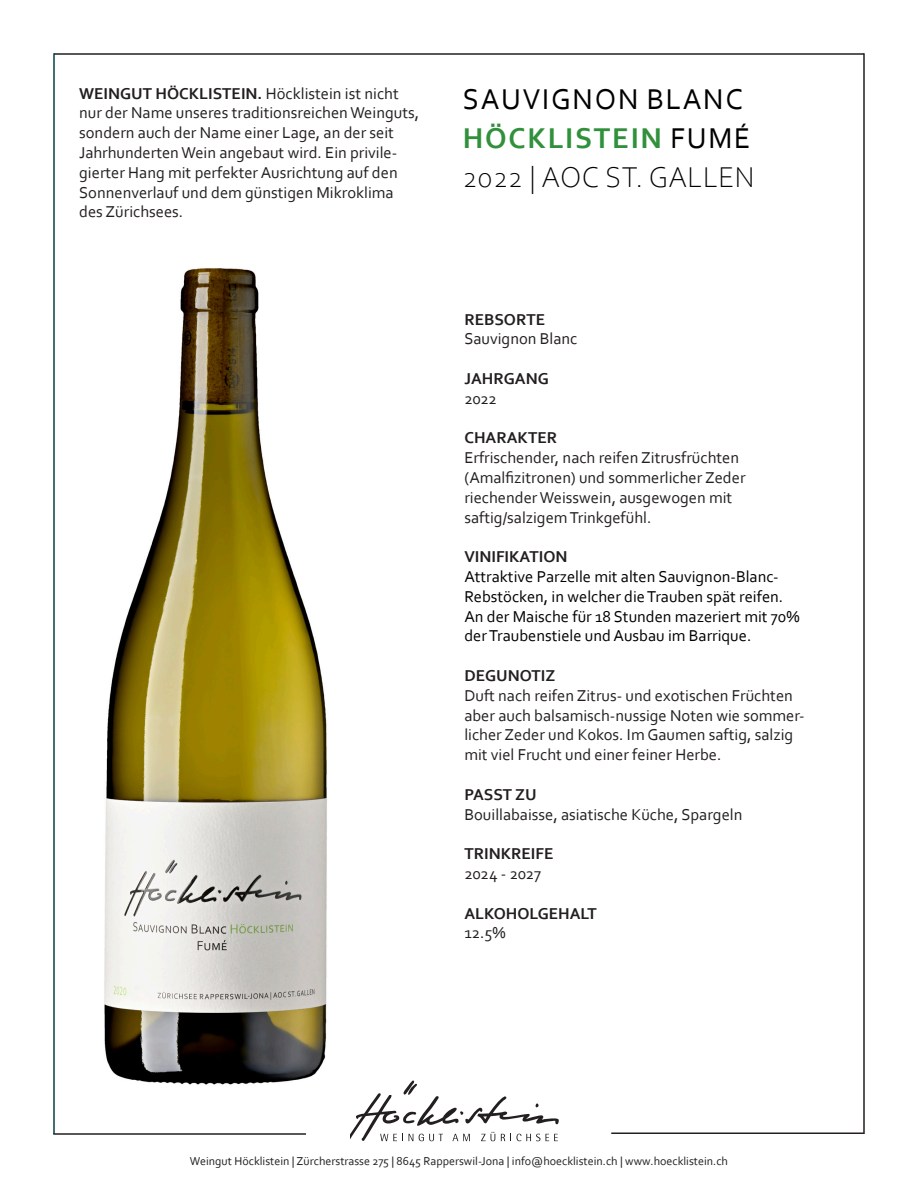
<style>
.page{position:relative;width:918px;height:1188px;background:#fff}
.page>*{position:absolute;margin:0;border:0;box-sizing:border-box;transform-origin:0 0}
.Header_-_Align_Left{font:300 30px "Corbel";letter-spacing:.02em;color:#000}
.Header_-_Align_Left-2{font:700 30px "Corbel";letter-spacing:.06em;color:#30903b}
.Header_-_Align_Left-3{font:30px "Corbel";letter-spacing:.06em;color:#000}
.t1{font:16.5px/19.8px "Corbel";color:#231f20}
.t2{font:16.5px "Corbel";color:#000}
.t3{font:700 16.5px "Corbel";color:#231f20}
.t4{font:16.5px "Corbel";letter-spacing:-.02em;color:#231f20}
.t5{font:12px "Corbel";color:#231f20}
.s1{font-weight:700}
.s2{font-weight:400;color:#000}
</style>
<div class="page">
<svg style="left:350px;top:1080px;width:209px;height:61px"></svg>
<img style="left:104px;top:268px;width:223px;height:817px">
<hr style="left:54px;top:53px;width:810px;height:2px;background:#231f20">
<hr style="left:53px;top:53px;width:2px;height:1081px;background:#044047">
<hr style="left:863px;top:53px;width:2px;height:1081px;background:#231f20">
<hr style="left:53px;top:1133px;width:253px;height:2px;background:#231f20">
<hr style="left:611px;top:1132px;width:253px;height:2px;background:#231f20">
<p class="t1" style="left:79px;top:83px;width:341px"><span class="s1">WEINGUT HÖCKLISTEIN.</span> Höcklistein ist nicht nur der Name unseres traditionsreichen Weinguts, sondern auch der Name einer Lage, an der seit Jahrhunderten Wein angebaut wird. Ein privile&shy;gierter Hang mit perfekter Ausrichtung auf den Sonnenverlauf und dem günstigen Mikroklima des Zürichsees.</p>
<p class="Header_-_Align_Left-3" style="left:463px;top:80px;width:281px">SAUVIGNON BLANC</p>
<p class="Header_-_Align_Left-2" style="left:463px;top:119px;width:289px">HÖCKLISTEIN <span class="s2">FUMÉ</span></p>
<p class="Header_-_Align_Left" style="left:462px;top:158px;width:294px">2022 | AOC ST. GALLEN</p>
<p class="t3" style="left:464px;top:309px;width:82px">REBSORTE</p>
<p class="t1" style="left:464px;top:329px;width:115px">Sauvignon Blanc</p>
<p class="t3" style="left:464px;top:368px;width:86px">JAHRGANG</p>
<p class="t1" style="left:464px;top:388px;width:34px">2022</p>
<p class="t3" style="left:464px;top:428px;width:94px">CHARAKTER</p>
<p class="t1" style="left:464px;top:447px;width:276px">Erfrischender, nach reifen Zitrusfrüchten</p>
<p class="t1" style="left:464px;top:467px;width:283px">(Amalfizitronen) und sommerlicher Zeder</p>
<p class="t1" style="left:464px;top:487px;width:269px">riechender Weisswein, ausgewogen mit</p>
<p class="t1" style="left:464px;top:507px;width:189px">saftig/salzigem Trinkgefühl.</p>
<p class="t3" style="left:464px;top:546px;width:105px">VINIFIKATION</p>
<p class="t2" style="left:464px;top:566px;width:316px">Attraktive Parzelle mit alten Sauvignon-Blanc-</p>
<p class="t2" style="left:464px;top:586px;width:320px">Rebstöcken, in welcher die Trauben spät reifen.</p>
<p class="t2" style="left:464px;top:606px;width:337px">An der Maische für 18 Stunden mazeriert mit 70%</p>
<p class="t2" style="left:464px;top:626px;width:288px">der Traubenstiele und Ausbau im Barrique.</p>
<p class="t3" style="left:464px;top:665px;width:92px">DEGUNOTIZ</p>
<p class="t1" style="left:464px;top:685px;width:330px">Duft nach reifen Zitrus- und exotischen Früchten</p>
<p class="t1" style="left:464px;top:705px;width:342px">aber auch balsamisch-nussige Noten wie sommer&shy;licher Zeder und Kokos. Im Gaumen saftig, salzig mit viel Frucht und einer feiner Herbe.</p>
<p class="t3" style="left:464px;top:784px;width:74px">PASST ZU</p>
<p class="t1" style="left:464px;top:804px;width:280px">Bouillabaisse, asiatische Küche, Spargeln</p>
<p class="t3" style="left:464px;top:843px;width:91px">TRINKREIFE</p>
<p class="t4" style="left:464px;top:863px;width:78px">2024 - 2027</p>
<p class="t3" style="left:464px;top:903px;width:134px">ALKOHOLGEHALT</p>
<p class="t1" style="left:464px;top:923px;width:43px">12.5%</p>
<p class="t5" style="left:190px;top:1153px;width:540px">Weingut Höcklistein | Zürcherstrasse 275 | 8645 Rapperswil-Jona | info@hoecklistein.ch | www.hoecklistein.ch</p>
</div>
